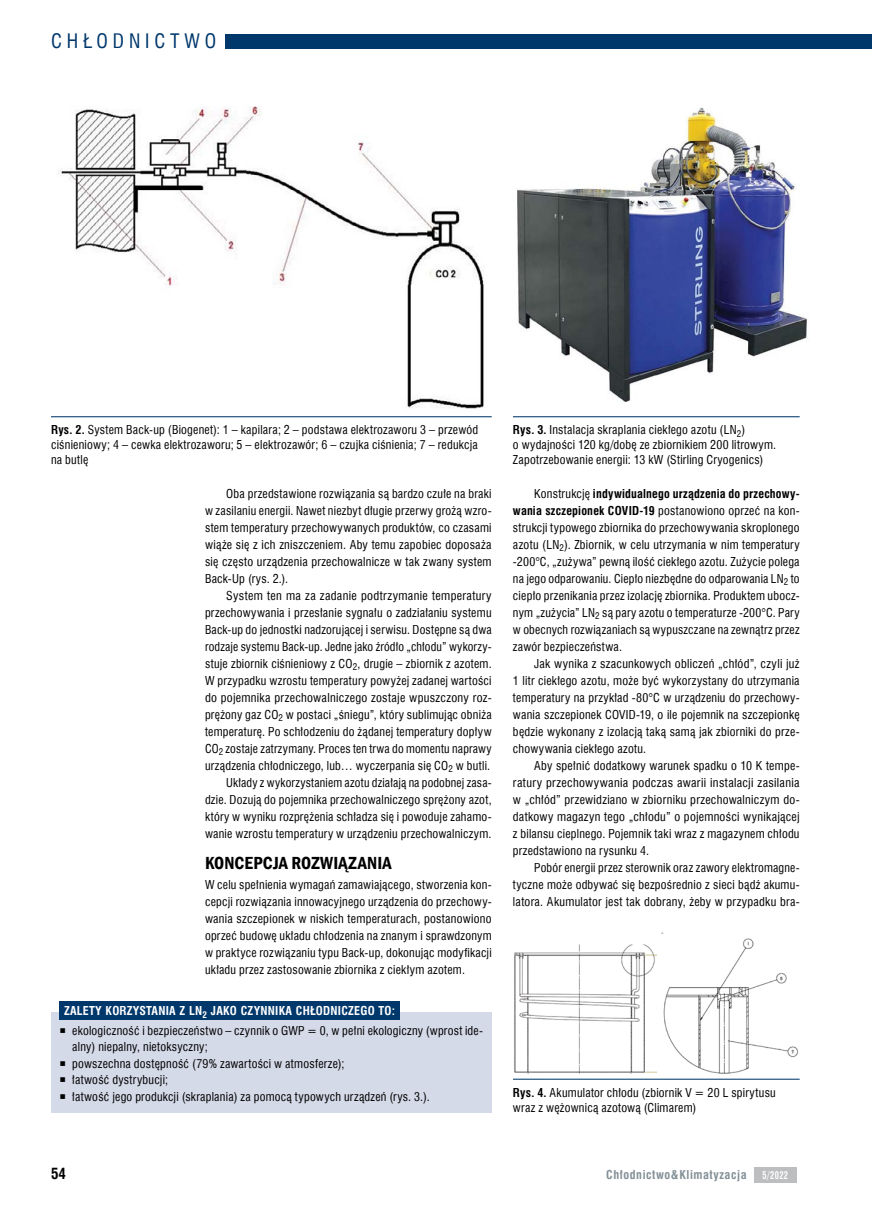
<style>
.page{position:relative;width:872px;height:1212px;background:#fff}
.page>*{position:absolute;margin:0;border:0;box-sizing:border-box;transform-origin:0 0}
.t1{font:19.5px "Swis 721 Cn EU";letter-spacing:.25em;color:#00386c}
.t2{font:600 condensed 18px "Franklin Gothic";letter-spacing:.015em;color:#000}
.t3{font:700 15px "Swis 721 Cn EU";color:#000}
.t4{font:12px/17px "Swis 721 Cn EU";letter-spacing:.02em;color:#000;text-align:justify}
.t5{font:700 12px "Swis 721 Cn EU";letter-spacing:.02em;color:#fff}
.t6{font:700 12px "Swis 721 Cn EU";letter-spacing:.05em;color:#839097}
.t7{font:700 10.5px "Swis 721 Cn EU";color:#fff;scale:.8 1}
.s1{font-weight:700}
</style>
<div class="page">
<div style="left:754px;top:1167px;width:42px;height:16px;background:#bcbec0"></div>
<div style="left:225px;top:34px;width:647px;height:15px;background:#00386c"></div>
<img style="left:58px;top:106px;width:426px;height:303px">
<hr style="left:51px;top:416px;width:441px;height:1px;background:#00386c">
<div style="left:51px;top:1013px;width:441px;height:100px;background:#d5dae8"></div>
<div style="left:60px;top:1002px;width:340px;height:18px;background:#00386c"></div>
<img style="left:517px;top:107px;width:290px;height:294px">
<img style="left:514px;top:944px;width:142px;height:129px">
<img style="left:661px;top:933px;width:138px;height:141px">
<hr style="left:513px;top:416px;width:286px;height:1px;background:#00386c">
<hr style="left:513px;top:1079px;width:286px;height:1px;background:#00386c">
<h1 class="t1" style="left:51px;top:29px;width:167px">chłodnictwo</h1>
<p class="t4" style="left:51px;top:422px;width:429px;line-height:15px"><span class="s1">Rys. 2.</span> System Back-up (Biogenet): 1 – kapilara; 2 – podstawa elektrozaworu 3 – przewód ciśnieniowy; 4 – cewka elektrozaworu; 5 – elektrozawór; 6 – czujka ciśnienia; 7 – redukcja na butlę</p>
<p class="t4" style="left:205px;top:485px;width:288px;text-indent:21px">Oba przedstawione rozwiązania są bardzo czułe na braki w zasilaniu energii. Nawet niezbyt długie przerwy grożą wzro&shy;stem temperatury przechowywanych produktów, co czasami wiąże się z ich zniszczeniem. Aby temu zapobiec doposaża się często urządzenia przechowalnicze w tak zwany system Back-Up (rys. 2.).</p>
<p class="t4" style="left:205px;top:587px;width:288px;text-align:right">System ten ma za zadanie podtrzymanie temperatury przechowywania i przesłanie sygnału o zadziałaniu systemu Back-up do jednostki nadzorującej i serwisu. Dostępne są dwa rodzaje systemu Back-up. Jedne jako źródło „chłodu” wykorzy&shy;stuje zbiornik ciśnieniowy z CO<sub>2</sub>, drugie – zbiornik z azotem.<br>W przypadku wzrostu temperatury powyżej zadanej wartości do pojemnika przechowalniczego zostaje wpuszczony roz&shy;prężony gaz CO<sub>2</sub> w postaci „śniegu”, który sublimując obniża temperaturę. Po schłodzeniu do żądanej temperatury dopływ CO <sub>2</sub> zostaje zatrzymany. Proces ten trwa do momentu naprawy urządzenia chłodniczego, lub… wyczerpania się CO<sub>2</sub> w butli.<br>Układy z wykorzystaniem azotu działają na podobnej zasa&shy;dzie. Dozują do pojemnika przechowalniczego sprężony azot, który w wyniku rozprężenia schładza się i powoduje zahamo&shy;wanie wzrostu temperatury w urządzeniu przechowalniczym.</p>
<h2 class="t2" style="left:205px;top:851px;width:188px">KONCEPCJA ROZWIĄZANIA</h2>
<p class="t4" style="left:205px;top:876px;width:288px">W celu spełnienia wymagań zamawiającego, stworzenia kon&shy;cepcji rozwiązania innowacyjnego urządzenia do przechowy&shy;wania szczepionek w niskich temperaturach, postanowiono oprzeć budowę układu chłodzenia na znanym i sprawdzonym w praktyce rozwiązaniu typu Back-up, dokonując modyfikacji układu przez zastosowanie zbiornika z ciekłym azotem.</p>
<p class="t5" style="left:64px;top:1003px;width:14px">Zalety</p>
<p class="t5" style="left:106px;top:1003px;width:8px">korzystania</p>
<p class="t5" style="left:179px;top:1003px;width:39px">z LN<sub>2</sub> jako</p>
<p class="t5" style="left:241px;top:1003px;width:8px">czynnika</p>
<p class="t5" style="left:296px;top:1003px;width:28px">chłodniczego</p>
<p class="t5" style="left:378px;top:1003px;width:18px">to :</p>
<p class="t4" style="left:72px;top:1022px;width:412px;line-height:16.5px;text-align:left">ekologiczność i bezpieczeństwo – czynnik o GWP = 0, w pełni ekologiczny (wprost ide&shy;alny) niepalny, nietoksyczny;<br>powszechna dostępność (79% zawartości w atmosferze);<br>łatwość dystrybucji;<br>łatwość jego produkcji (skraplania) za pomocą typowych urządzeń (rys. 3.).</p>
<p class="t3" style="left:51px;top:1164px;width:16px">54</p>
<p class="t4" style="left:513px;top:422px;width:265px;line-height:15px;text-align:left"><span class="s1">Rys. 3.</span> Instalacja skraplania ciekłego azotu (LN <sub>2</sub>)<br>o wydajności 120 kg/dobę ze zbiornikiem 200 litrowym.<br>Zapotrzebowanie energii: 13 kW (Stirling Cryogenics)</p>
<p class="t4" style="left:513px;top:485px;width:288px;text-indent:21px">Konstrukcję <span class="s1">indywidualnego urządzenia do przechowy&shy;wania szczepionek COVID-19</span> postanowiono oprzeć na kon&shy;strukcji typowego zbiornika do przechowywania skroplonego azotu (LN <sub>2</sub>). Zbiornik, w celu utrzymania w nim temperatury -200°C, „zużywa” pewną ilość ciekłego azotu. Zużycie polega na jego odparowaniu. Ciepło niezbędne do odparowania LN <sub>2</sub> to ciepło przenikania przez izolację zbiornika. Produktem ubocz&shy;nym „zużycia” LN <sub>2</sub> są pary azotu o temperaturze -200°C. Pary w obecnych rozwiązaniach są wypuszczane na zewnątrz przez zawór bezpieczeństwa.</p>
<p class="t4" style="left:513px;top:655px;width:288px;text-indent:21px">Jak wynika z szacunkowych obliczeń „chłód”, czyli już 1 litr ciekłego azotu, może być wykorzystany do utrzymania temperatury na przykład -80°C w urządzeniu do przechowy&shy;wania szczepionek COVID-19, o ile pojemnik na szczepionkę będzie wykonany z izolacją taką samą jak zbiorniki do prze&shy;chowywania ciekłego azotu.</p>
<p class="t4" style="left:513px;top:757px;width:288px;text-indent:21px">Aby spełnić dodatkowy warunek spadku o 10 K tempe&shy;ratury przechowywania podczas awarii instalacji zasilania w „chłód” przewidziano w zbiorniku przechowalniczym do&shy;datkowy magazyn tego „chłodu” o pojemności wynikającej z bilansu cieplnego. Pojemnik taki wraz z magazynem chłodu przedstawiono na rysunku 4.</p>
<p class="t4" style="left:513px;top:859px;width:288px;text-indent:21px">Pobór energii przez sterownik oraz zawory elektromagne&shy;tyczne może odbywać się bezpośrednio z sieci bądź akumu&shy;latora. Akumulator jest tak dobrany, żeby w przypadku bra-</p>
<p class="t4" style="left:513px;top:1085px;width:264px;line-height:15px"><span class="s1">Rys. 4.</span> Akumulator chłodu (zbiornik V = 20 L spirytusu wraz z wężownicą azotową (Climarem)</p>
<p class="t6" style="left:606px;top:1167px;width:142px">Chłodnictwo&amp;Klimatyzacja</p>
<p class="t7" style="left:762px;top:1168px;width:34px">5/2022</p>
</div>
